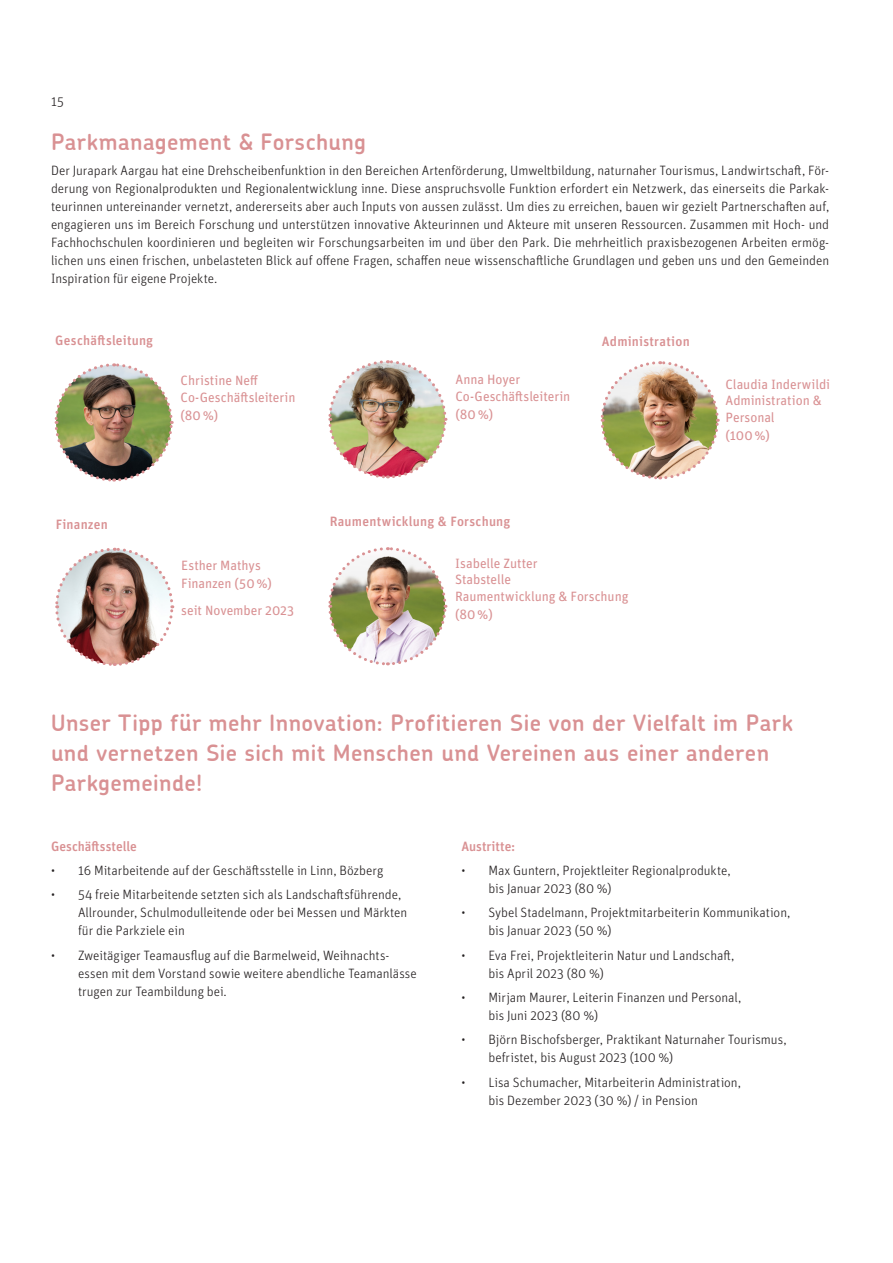
<style>
.page{position:relative;width:893px;height:1263px;background:#fff}
.page>*{position:absolute;margin:0;border:0;box-sizing:border-box;transform-origin:0 0}
._01_TITEL_INHALT_Chevin{font:600 22.5px/30px "Chevin";letter-spacing:.015em;color:#d99193}
._01_LAUFTEXT_Unit{font:600 22.5px "Chevin";letter-spacing:.015em;color:#d99193}
._01_LAUFTEXT_Unit-2{font:300 13.5px/18px "Unit OT";letter-spacing:-.005em;color:#231f20}
._00_RÜCKSEITE_Unit{font:13.5px/16.2px "Unit OT";letter-spacing:-.005em;color:#d99193}
._01_ZWISCHENTITEL_Unit{font:500 13.5px "Unit OT";letter-spacing:.015em;color:#d99193}
._00_RÜCKSEITE_Unit-2{font:500 13.5px "Unit OT";color:#d99193}
</style>
<div class="page">
<img style="left:54px;top:363px;width:120px;height:119px">
<img style="left:328px;top:360px;width:120px;height:119px">
<img style="left:600px;top:361px;width:120px;height:119px">
<img style="left:328px;top:547px;width:120px;height:119px">
<img style="left:55px;top:547px;width:120px;height:119px">
<p class="_01_LAUFTEXT_Unit-2" style="left:51px;top:93px;width:14px">15</p>
<p class="_01_LAUFTEXT_Unit" style="left:51px;top:128px;width:317px">Parkmanagement &amp; Forschung</p>
<p class="_01_LAUFTEXT_Unit-2" style="left:51px;top:161px;width:780px;text-align:justify">Der Jurapark Aargau hat eine Drehscheibenfunktion in den Bereichen Artenförderung, Umweltbildung, naturnaher Tourismus, Landwirtschaft, För&shy;derung von Regionalprodukten und Regionalentwicklung inne. Diese anspruchsvolle Funktion erfordert ein Netzwerk, das einerseits die Parkak&shy;teurinnen untereinander vernetzt, andererseits aber auch Inputs von aussen zulässt. Um dies zu erreichen, bauen wir gezielt Partnerschaften auf, engagieren uns im Bereich Forschung und unterstützen innovative Akteurinnen und Akteure mit unseren Ressourcen. Zusammen mit Hoch- und Fachhochschulen koordinieren und begleiten wir Forschungsarbeiten im und über den Park. Die mehrheitlich praxisbezogenen Arbeiten ermög&shy;lichen uns einen frischen, unbelasteten Blick auf offene Fragen, schaffen neue wissenschaftliche Grundlagen und geben uns und den Gemeinden Inspiration für eigene Projekte.</p>
<p class="_01_ZWISCHENTITEL_Unit" style="left:55px;top:332px;width:100px">Geschäftsleitung</p>
<p class="_00_RÜCKSEITE_Unit" style="left:181px;top:372px;width:116px">Christine Neff<br>Co-Geschäftsleiterin</p>
<p class="_00_RÜCKSEITE_Unit" style="left:181px;top:407px;width:39px">(80%)</p>
<p class="_00_RÜCKSEITE_Unit" style="left:455px;top:371px;width:116px">Anna Hoyer<br>Co-Geschäftsleiterin</p>
<p class="_00_RÜCKSEITE_Unit" style="left:455px;top:406px;width:39px">(80%)</p>
<p class="_01_ZWISCHENTITEL_Unit" style="left:602px;top:332px;width:89px">Administration</p>
<p class="_01_ZWISCHENTITEL_Unit" style="left:56px;top:516px;width:54px">Finanzen</p>
<p class="_00_RÜCKSEITE_Unit" style="left:181px;top:556px;width:92px;line-height:18px">Esther Mathys<br>Finanzen (50%)</p>
<p class="_00_RÜCKSEITE_Unit" style="left:181px;top:601px;width:115px">seit November 2023</p>
<p class="_01_ZWISCHENTITEL_Unit" style="left:330px;top:512px;width:182px">Raumentwicklung &amp; Forschung</p>
<p class="_00_RÜCKSEITE_Unit" style="left:455px;top:555px;width:175px">Isabelle Zutter<br>Stabstelle<br>Raumentwicklung &amp; Forschung</p>
<p class="_00_RÜCKSEITE_Unit" style="left:455px;top:606px;width:39px">(80%)</p>
<p class="_00_RÜCKSEITE_Unit" style="left:725px;top:376px;width:106px">Claudia Inderwildi<br>Administration &amp;<br>Personal</p>
<p class="_00_RÜCKSEITE_Unit" style="left:725px;top:427px;width:46px">(100%)</p>
<p class="_01_TITEL_INHALT_Chevin" style="left:51px;top:708px;width:743px">Unser Tipp für mehr Innovation: Profitieren Sie von der Vielfalt im Park und vernetzen Sie sich mit Menschen und Vereinen aus einer anderen<br>Parkgemeinde!</p>
<p class="_00_RÜCKSEITE_Unit-2" style="left:51px;top:837px;width:87px">Geschäftsstelle</p>
<p class="_01_LAUFTEXT_Unit-2" style="left:51px;top:861px;width:334px">• 16 Mitarbeitende auf der Geschäftsstelle in Linn, Bözberg</p>
<p class="_01_LAUFTEXT_Unit-2" style="left:78px;top:886px;width:331px;text-indent:-27px">• 54 freie Mitarbeitende setzten sich als Landschaftsführende,<br>Allrounder, Schulmodulleitende oder bei Messen und Märkten für die Parkziele ein</p>
<p class="_01_LAUFTEXT_Unit-2" style="left:78px;top:946px;width:340px;text-indent:-27px">• Zweitägiger Teamausflug auf die Barmelweid, Weihnachts&shy;essen mit dem Vorstand sowie weitere abendliche Teamanlässe trugen zur Teambildung bei.</p>
<p class="_00_RÜCKSEITE_Unit-2" style="left:461px;top:837px;width:56px">Austritte:</p>
<p class="_01_LAUFTEXT_Unit-2" style="left:488px;top:861px;width:244px;text-indent:-27px">• Max Guntern, Projektleiter Regionalprodukte, bis Januar 2023 (80 %)</p>
<p class="_01_LAUFTEXT_Unit-2" style="left:488px;top:904px;width:304px;text-indent:-27px">• Sybel Stadelmann, Projektmitarbeiterin Kommunikation, bis Januar 2023 (50 %)</p>
<p class="_01_LAUFTEXT_Unit-2" style="left:488px;top:946px;width:248px;text-indent:-27px">• Eva Frei, Projektleiterin Natur und Landschaft, bis April 2023 (80 %)</p>
<p class="_01_LAUFTEXT_Unit-2" style="left:488px;top:988px;width:254px;text-indent:-27px">• Mirjam Maurer, Leiterin Finanzen und Personal, bis Juni 2023 (80 %)</p>
<p class="_01_LAUFTEXT_Unit-2" style="left:488px;top:1031px;width:300px;text-indent:-27px">• Björn Bischofsberger, Praktikant Naturnaher Tourismus, befristet, bis August 2023 (100 %)</p>
<p class="_01_LAUFTEXT_Unit-2" style="left:488px;top:1073px;width:254px;text-indent:-27px">• Lisa Schumacher, Mitarbeiterin Administration, bis Dezember 2023 (30 %) / in Pension</p>
</div>
